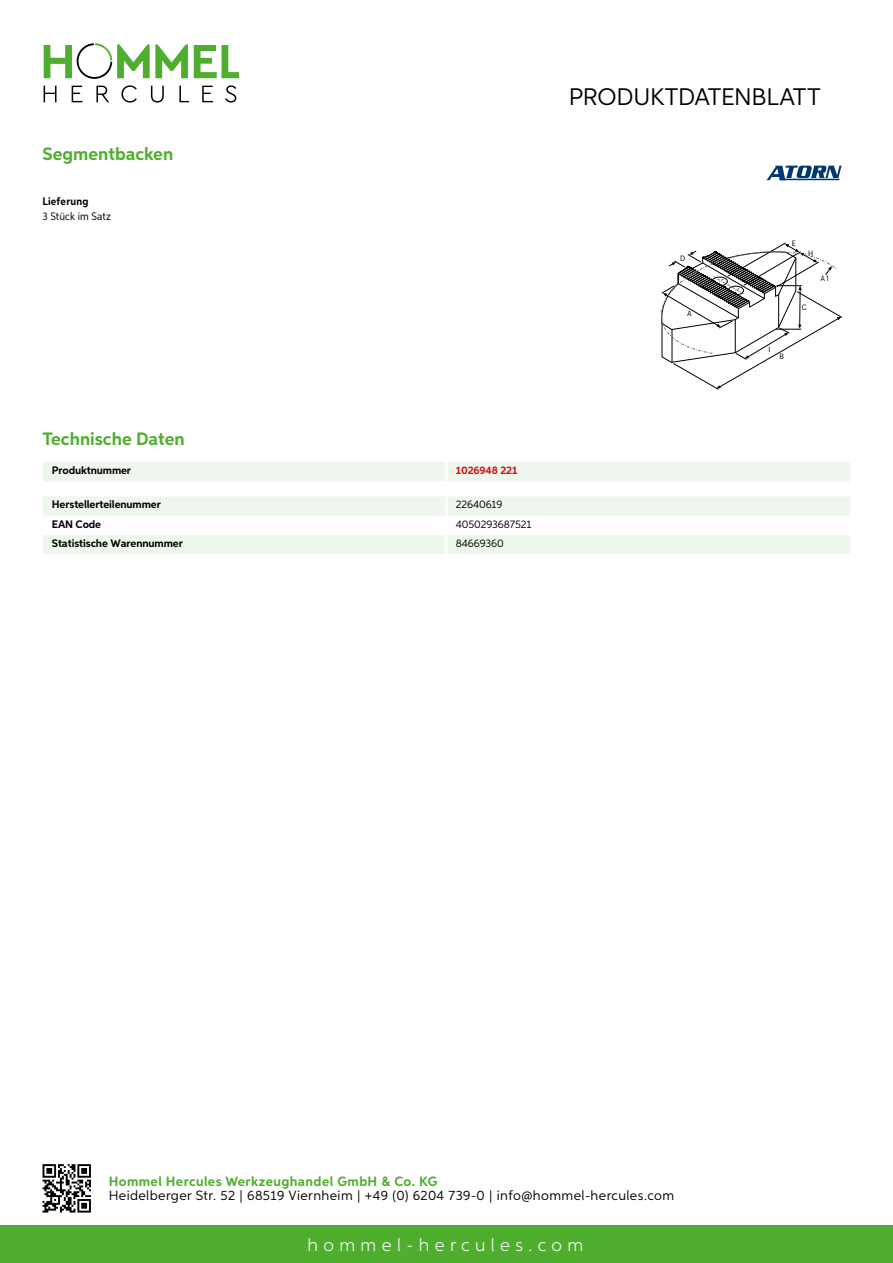
<style>
.page{position:relative;width:893px;height:1263px;background:#fff}
.page>*{position:absolute;margin:0;border:0;box-sizing:border-box;transform-origin:0 0}
.t1{font:24px "Aspira";letter-spacing:-.01em;color:#000}
.t2{font:700 18px "Aspira";color:#50ae2f}
.t3{font:300 18px "Aspira";letter-spacing:.3em;color:#fff}
.t4{font:13.5px "Aspira";letter-spacing:.03em;color:#000}
.t5{font:700 13.5px "Aspira";letter-spacing:.03em;color:#50ae2f}
.t6{font:700 10.95px "Aspira";letter-spacing:-.01em;color:#000}
.t7{font:10.95px "Aspira";letter-spacing:-.01em;color:#000}
.t8{font:10.95px "Aspira Nar";letter-spacing:.015em;color:#000}
.t9{font:700 10.95px "Aspira";letter-spacing:-.01em;color:#cd1013}
.t10{font:700 10.95px "Aspira Nar";letter-spacing:.02em;color:#000}
.t11{font:8.1px "Corporate S";color:#000}
</style>
<div class="page">
<div style="left:0;top:1226px;width:893px;height:37px;background:#50ae2f"></div>
<svg style="left:43px;top:1164px;width:48px;height:48px"></svg>
<svg style="left:194px;top:45px;width:45px;height:33px"></svg>
<svg style="left:44px;top:43px;width:144px;height:36px"></svg>
<svg style="left:44px;top:86px;width:13px;height:16px"></svg>
<svg style="left:72px;top:86px;width:10px;height:16px"></svg>
<svg style="left:96px;top:86px;width:13px;height:16px"></svg>
<svg style="left:121px;top:85px;width:16px;height:18px"></svg>
<svg style="left:151px;top:86px;width:13px;height:17px"></svg>
<svg style="left:179px;top:86px;width:10px;height:16px"></svg>
<svg style="left:202px;top:86px;width:11px;height:16px"></svg>
<svg style="left:225px;top:85px;width:11px;height:18px"></svg>
<div style="left:43px;top:462px;width:807px;height:19px;background:#eef7eb"></div>
<hr style="left:445px;top:462px;width:3px;height:19px;background:#fff">
<svg style="left:43px;top:497px;width:807px;height:57px"></svg>
<hr style="left:445px;top:535px;width:3px;height:19px;background:#fff">
<svg style="left:661px;top:242px;width:181px;height:147px"></svg>
<svg style="left:766px;top:166px;width:76px;height:14px"></svg>
<h2 class="t2" style="left:43px;top:142px;width:132px">Segmentbacken</h2>
<p class="t10" style="left:43px;top:195px;width:47px">Lieferung</p>
<p class="t8" style="left:43px;top:210px;width:70px">3 Stück im Satz</p>
<h2 class="t2" style="left:43px;top:428px;width:144px">Technische Daten</h2>
<p class="t6" style="left:52px;top:463px;width:81px">Produktnummer</p>
<p class="t9" style="left:456px;top:463px;width:63px">1026948 221</p>
<p class="t6" style="left:52px;top:498px;width:111px">Herstellerteilenummer</p>
<p class="t7" style="left:456px;top:498px;width:48px">22640619</p>
<p class="t6" style="left:52px;top:517px;width:51px">EAN Code</p>
<p class="t7" style="left:456px;top:517px;width:77px">4050293687521</p>
<p class="t6" style="left:52px;top:536px;width:132px">Statistische Warennummer</p>
<p class="t7" style="left:456px;top:536px;width:49px">84669360</p>
<h1 class="t1" style="left:569px;top:82px;width:253px">Produktdatenblatt</h1>
<p class="t11" style="left:680px;top:253px;width:7px">D</p>
<p class="t11" style="left:687px;top:309px;width:6px">A</p>
<p class="t11" style="left:792px;top:239px;width:6px">E</p>
<p class="t11" style="left:808px;top:248px;width:7px">H</p>
<p class="t11" style="left:820px;top:274px;width:10px">A1</p>
<p class="t11" style="left:802px;top:303px;width:6px">C</p>
<p class="t11" style="left:768px;top:345px;width:4px">I</p>
<p class="t11" style="left:780px;top:352px;width:6px">B</p>
<p class="t5" style="left:109px;top:1172px;width:330px">Hommel Hercules Werkzeughandel GmbH &amp; Co. KG</p>
<p class="t4" style="left:109px;top:1187px;width:567px">Heidelberger Str. 52 | 68519 Viernheim | +49 (0) 6204 739-0 | info@hommel-hercules.com</p>
<h2 class="t3" style="left:307px;top:1234px;width:277px">hommel-hercules.com</h2>
</div>
